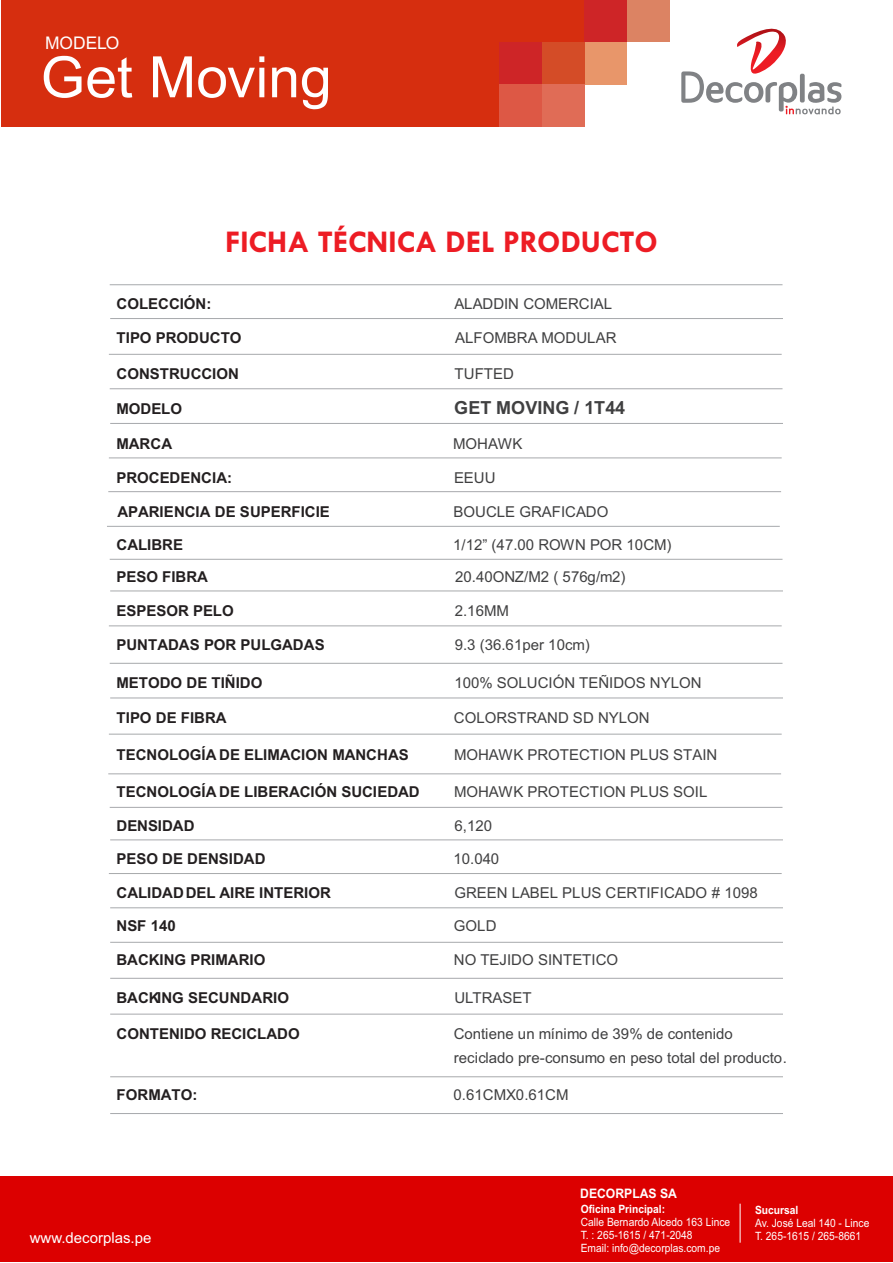
<style>
.page{position:relative;width:893px;height:1263px;background:#fff}
.page>*{position:absolute;margin:0;border:0;box-sizing:border-box;transform-origin:0 0}
.t1{font:57.15px "Arial";color:#fff}
.t2{font:700 31.8px "Tw Cen";color:#ed1c24}
.t3{font:700 18px "Arial";color:#404041}
.t4{font:17.4px "Arial";color:#fff}
.t5{font:15px/23.9px "Arial";color:#404041}
.t6{font:700 15px "Arial";color:#231f20}
.t7{font:15px "Arial";color:#fff}
.t8{font:700 13.05px "Arial Narrow";color:#fff;scale:1.13 1}
.t9{font:11.4px/12.9px "Arial Narrow";color:#fff;scale:1.1 1}
.t10{font:700 11.4px "Arial Narrow";color:#fff;scale:1.1 1}
</style>
<div class="page">
<div style="left:1px;top:0;width:583px;height:127px;background:#d62e0f"></div>
<div style="left:584px;top:0;width:43px;height:42px;background:#ce2527"></div>
<div style="left:627px;top:0;width:43px;height:42px;background:#dc8363"></div>
<div style="left:584px;top:42px;width:43px;height:43px;background:#e8966a"></div>
<div style="left:542px;top:42px;width:42px;height:43px;background:#d44c27"></div>
<div style="left:542px;top:84px;width:42px;height:43px;background:#e06c56"></div>
<div style="left:499px;top:42px;width:43px;height:43px;background:#ce2527"></div>
<div style="left:499px;top:84px;width:43px;height:43px;background:#dd5845"></div>
<div style="left:0;top:1176px;width:893px;height:86px;background:#dc0000"></div>
<svg style="left:681px;top:28px;width:160px;height:86px"></svg>
<hr style="left:740px;top:1204px;width:1px;height:39px;background:#fff">
<hr style="left:110px;top:807px;width:672px;height:1px;background:#a7a9ac">
<hr style="left:110px;top:839px;width:673px;height:1px;background:#a7a9ac">
<hr style="left:109px;top:873px;width:673px;height:1px;background:#a7a9ac">
<hr style="left:110px;top:284px;width:672px;height:1px;background:#a7a9ac">
<hr style="left:110px;top:318px;width:673px;height:1px;background:#a7a9ac">
<hr style="left:109px;top:354px;width:673px;height:1px;background:#a7a9ac">
<hr style="left:110px;top:388px;width:672px;height:1px;background:#a7a9ac">
<hr style="left:110px;top:423px;width:673px;height:1px;background:#a7a9ac">
<hr style="left:109px;top:457px;width:673px;height:1px;background:#a7a9ac">
<hr style="left:108px;top:491px;width:673px;height:1px;background:#a7a9ac">
<hr style="left:107px;top:526px;width:673px;height:1px;background:#a7a9ac">
<hr style="left:110px;top:559px;width:672px;height:1px;background:#a7a9ac">
<hr style="left:110px;top:590px;width:673px;height:1px;background:#a7a9ac">
<hr style="left:109px;top:625px;width:673px;height:1px;background:#a7a9ac">
<hr style="left:110px;top:663px;width:672px;height:1px;background:#a7a9ac">
<hr style="left:110px;top:697px;width:673px;height:1px;background:#a7a9ac">
<hr style="left:109px;top:734px;width:673px;height:1px;background:#a7a9ac">
<hr style="left:108px;top:773px;width:673px;height:1px;background:#a7a9ac">
<hr style="left:110px;top:907px;width:673px;height:1px;background:#a7a9ac">
<hr style="left:110px;top:942px;width:673px;height:1px;background:#a7a9ac">
<hr style="left:110px;top:978px;width:673px;height:1px;background:#a7a9ac">
<hr style="left:110px;top:1014px;width:673px;height:1px;background:#a7a9ac">
<hr style="left:110px;top:1113px;width:673px;height:1px;background:#a7a9ac">
<hr style="left:110px;top:1076px;width:673px;height:1px;background:#a7a9ac">
<p class="t4" style="left:45px;top:36px;width:76px">MODELO</p>
<h1 class="t1" style="left:41px;top:56px;width:292px">Get Moving</h1>
<h2 class="t2" style="left:225px;top:230px;width:434px">FICHA TÉCNICA DEL PRODUCTO</h2>
<p class="t6" style="left:117px;top:298px;width:96px">COLECCIÓN:</p>
<p class="t5" style="left:454px;top:293px;width:159px">ALADDIN COMERCIAL</p>
<p class="t6" style="left:117px;top:332px;width:126px">TIPO PRODUCTO</p>
<p class="t5" style="left:455px;top:327px;width:163px">ALFOMBRA MODULAR</p>
<p class="t6" style="left:117px;top:368px;width:124px">CONSTRUCCION</p>
<p class="t5" style="left:455px;top:363px;width:61px">TUFTED</p>
<p class="t6" style="left:117px;top:403px;width:67px">MODELO</p>
<p class="t3" style="left:454px;top:401px;width:172px">GET MOVING / 1T44</p>
<p class="t6" style="left:117px;top:438px;width:57px">MARCA</p>
<p class="t5" style="left:453px;top:433px;width:71px">MOHAWK</p>
<p class="t6" style="left:117px;top:472px;width:117px">PROCEDENCIA:</p>
<p class="t5" style="left:454px;top:467px;width:43px">EEUU</p>
<p class="t6" style="left:117px;top:506px;width:214px">APARIENCIA DE SUPERFICIE</p>
<p class="t5" style="left:454px;top:501px;width:156px">BOUCLE GRAFICADO</p>
<p class="t6" style="left:117px;top:539px;width:68px">CALIBRE</p>
<p class="t5" style="left:453px;top:534px;width:220px">1/12” (47.00 ROWN POR 10CM)</p>
<p class="t6" style="left:117px;top:571px;width:93px">PESO FIBRA</p>
<p class="t5" style="left:455px;top:566px;width:172px">20.40ONZ/M2 ( 576g/m2)</p>
<p class="t6" style="left:117px;top:605px;width:119px">ESPESOR PELO</p>
<p class="t5" style="left:455px;top:601px;width:56px">2.16MM</p>
<p class="t6" style="left:117px;top:639px;width:210px">PUNTADAS POR PULGADAS</p>
<p class="t5" style="left:455px;top:634px;width:136px">9.3 (36.61per 10cm)</p>
<p class="t6" style="left:117px;top:677px;width:147px">METODO DE TIÑIDO</p>
<p class="t5" style="left:454px;top:672px;width:249px">100% SOLUCIÓN TEÑIDOS NYLON</p>
<p class="t6" style="left:117px;top:712px;width:112px">TIPO DE FIBRA</p>
<p class="t5" style="left:454px;top:707px;width:197px">COLORSTRAND SD NYLON</p>
<p class="t6" style="left:117px;top:749px;width:294px">TECNOLOGÍA DE ELIMACION MANCHAS</p>
<p class="t5" style="left:454px;top:744px;width:265px">MOHAWK PROTECTION PLUS STAIN</p>
<p class="t6" style="left:117px;top:786px;width:305px">TECNOLOGÍA DE LIBERACIÓN SUCIEDAD</p>
<p class="t5" style="left:454px;top:781px;width:255px">MOHAWK PROTECTION PLUS SOIL</p>
<p class="t6" style="left:117px;top:820px;width:79px">DENSIDAD</p>
<p class="t5" style="left:455px;top:815px;width:39px">6,120</p>
<p class="t6" style="left:117px;top:853px;width:151px">PESO DE DENSIDAD</p>
<p class="t5" style="left:453px;top:848px;width:47px">10.040</p>
<p class="t6" style="left:117px;top:887px;width:216px">CALIDAD DEL AIRE INTERIOR</p>
<p class="t5" style="left:454px;top:882px;width:305px">GREEN LABEL PLUS CERTIFICADO # 1098</p>
<p class="t6" style="left:117px;top:920px;width:61px">NSF 140</p>
<p class="t5" style="left:454px;top:915px;width:44px">GOLD</p>
<p class="t6" style="left:117px;top:954px;width:150px">BACKING PRIMARIO</p>
<p class="t5" style="left:454px;top:949px;width:166px">NO TEJIDO SINTETICO</p>
<p class="t6" style="left:117px;top:992px;width:174px">BACKING SECUNDARIO</p>
<p class="t5" style="left:454px;top:987px;width:79px">ULTRASET</p>
<p class="t6" style="left:117px;top:1028px;width:185px">CONTENIDO RECICLADO</p>
<p class="t5" style="left:454px;top:1023px;width:335px">Contiene un mínimo de 39% de contenido reciclado pre-consumo en peso total del producto.</p>
<p class="t6" style="left:117px;top:1089px;width:82px">FORMATO:</p>
<p class="t5" style="left:453px;top:1084px;width:117px">0.61CMX0.61CM</p>
<p class="t7" style="left:30px;top:1232px;width:123px">www.decorplas.pe</p>
<p class="t8" style="left:580px;top:1188px;width:87px">DECORPLAS SA</p>
<p class="t10" style="left:581px;top:1205px;width:78px">Oficina Principal:</p>
<p class="t9" style="left:581px;top:1217px;width:137px">Calle Bernardo Alcedo 163 Lince<br>T. : 265-1615 / 471-2048<br>Email: info@decorplas.com.pe</p>
<p class="t10" style="left:755px;top:1206px;width:41px">Sucursal</p>
<p class="t9" style="left:755px;top:1218px;width:105px">Av. José Leal 140 - Lince<br>T. 265-1615 / 265-8661</p>
</div>
